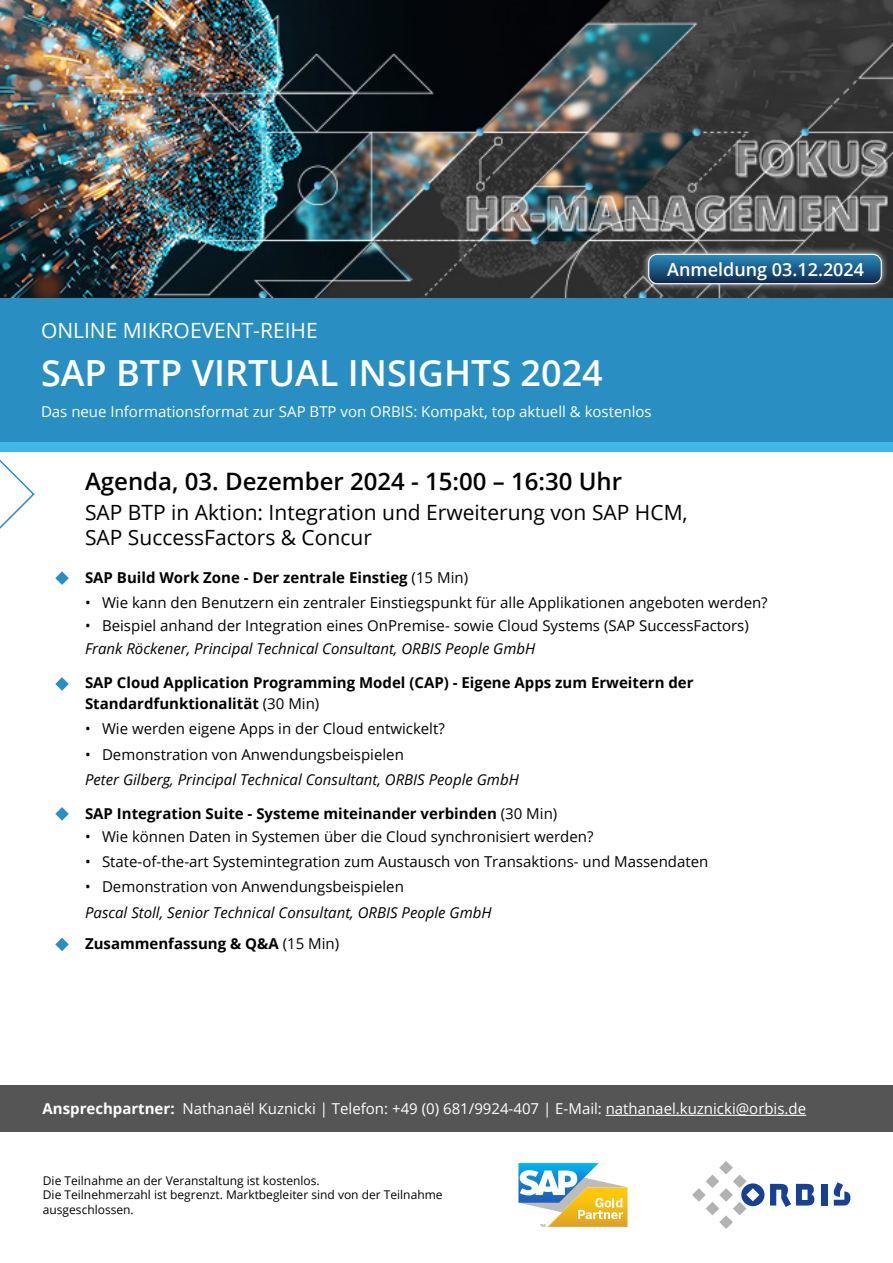
<style>
.page{position:relative;width:893px;height:1263px;background:#fff}
.page>*{position:absolute;margin:0;border:0;box-sizing:border-box;transform-origin:0 0}
.t1{font:600 36px "Open Sans";color:#fff}
.t2{font:600 24px "Open Sans";color:#000}
.t3{font:21px/25.2px "Open Sans";color:#000}
.t4{font:21px "Open Sans";color:#fff}
.t5{font:600 18px "Open Sans";color:#fff}
.t6{font:15px "Open Sans";color:#010202}
.t7{font:italic 15px/31.7px "Open Sans";color:#010202}
.t8{font:700 15px/21px "Open Sans";color:#010202}
.t9{font:15px "Open Sans";color:#fff}
.t10{font:12px/14.4px "Open Sans";color:#000}
.s1{font-weight:400}
.s2{font-weight:700;font-style:normal}
.s3{font-style:normal}
.s4{font-weight:700}
</style>
<div class="page">
<div style="left:0;top:298px;width:893px;height:145px;background:#298fc2"></div>
<div style="left:0;top:442px;width:893px;height:10px;background:#40b8e7"></div>
<div style="left:0;top:1085px;width:893px;height:46px;background:#555"></div>
<hr style="left:606px;top:1115px;width:200px;height:1px;background:#fff">
<div style="left:821px;top:1184px;width:6px;height:21px;background:#164194"></div>
<svg style="left:770px;top:1184px;width:44px;height:23px"></svg>
<svg style="left:692px;top:1161px;width:72px;height:68px"></svg>
<svg style="left:833px;top:1182px;width:17px;height:23px"></svg>
<svg style="left:519px;top:1163px;width:108px;height:64px"></svg>
<img style="left:0;top:0;width:893px;height:298px">
<div style="left:641px;top:246px;width:248px;height:45px;background:#fff;opacity:.75"></div>
<svg style="left:649px;top:254px;width:232px;height:30px;background:#1c5a85"></svg>
<div style="left:648px;top:254px;width:234px;height:30px;border:1px solid #fff;border-radius:9px"></div>
<svg style="left:55px;top:571px;width:14px;height:14px"></svg>
<svg style="left:55px;top:677px;width:14px;height:14px"></svg>
<svg style="left:55px;top:807px;width:14px;height:14px"></svg>
<svg style="left:55px;top:938px;width:14px;height:13px"></svg>
<svg style="left:0;top:459px;width:35px;height:70px"></svg>
<p class="t5" style="left:667px;top:257px;width:198px">Anmeldung 03.12.2024</p>
<h3 class="t4" style="left:41px;top:316px;width:278px">ONLINE MIKROEVENT-REIHE</h3>
<h1 class="t1" style="left:41px;top:348px;width:563px">SAP BTP VIRTUAL INSIGHTS 2024</h1>
<p class="t9" style="left:41px;top:401px;width:612px">Das neue Informationsformat zur SAP BTP von ORBIS: Kompakt, top aktuell &amp; kostenlos</p>
<h2 class="t2" style="left:85px;top:465px;width:539px">Agenda, 03. Dezember 2024 - 15:00 – 16:30 Uhr</h2>
<h3 class="t3" style="left:85px;top:499px;width:604px">SAP BTP in Aktion: Integration und Erweiterung von SAP HCM,<br>SAP SuccessFactors &amp; Concur</h3>
<p class="t8" style="left:85px;top:566px;width:385px">SAP Build Work Zone - Der zentrale Einstieg <span class="s1">(15 Min)</span></p>
<p class="t6" style="left:85px;top:592px;width:684px">• Wie kann den Benutzern ein zentraler Einstiegspunkt für alle Applikationen angeboten werden?</p>
<p class="t6" style="left:85px;top:615px;width:665px">• Beispiel anhand der Integration eines OnPremise- sowie Cloud Systems (SAP SuccessFactors)</p>
<p class="t7" style="left:85px;top:633px;width:452px">Frank Röckener, Principal Technical Consultant, ORBIS People GmbH</p>
<p class="t8" style="left:85px;top:672px;width:610px">SAP Cloud Application Programming Model (CAP) - Eigene Apps zum Erweitern der<br>Standardfunktionalität <span class="s1">(30 Min)</span></p>
<p class="t6" style="left:85px;top:719px;width:361px">• Wie werden eigene Apps in der Cloud entwickelt?</p>
<p class="t6" style="left:85px;top:744px;width:320px">• Demonstration von Anwendungsbeispielen</p>
<p class="t7" style="left:85px;top:763px;width:435px">Peter Gilberg, Principal Technical Consultant, ORBIS People GmbH</p>
<p class="t8" style="left:85px;top:802px;width:474px">SAP Integration Suite - Systeme miteinander verbinden <span class="s1">(30 Min)</span></p>
<p class="t6" style="left:85px;top:826px;width:510px">• Wie können Daten in Systemen über die Cloud synchronisiert werden?</p>
<p class="t6" style="left:85px;top:851px;width:625px">• State-of-the-art Systemintegration zum Austausch von Transaktions- und Massendaten</p>
<p class="t6" style="left:85px;top:876px;width:320px">• Demonstration von Anwendungsbeispielen</p>
<p class="t7" style="left:85px;top:896px;width:408px">Pascal Stoll, Senior Technical Consultant, ORBIS People GmbH<br><span class="s2">Zusammenfassung &amp; Q&amp;A</span> <span class="s3">(15 Min)</span></p>
<p class="t9" style="left:43px;top:1098px;width:765px"><span class="s4">Ansprechpartner:</span> Nathanaël Kuznicki | Telefon: +49 (0) 681/9924-407 | E-Mail: nathanael.kuznicki@orbis.de</p>
<p class="t10" style="left:43px;top:1173px;width:401px">Die Teilnahme an der Veranstaltung ist kostenlos.<br>Die Teilnehmerzahl ist begrenzt. Marktbegleiter sind von der Teilnahme ausgeschlossen.</p>
</div>
